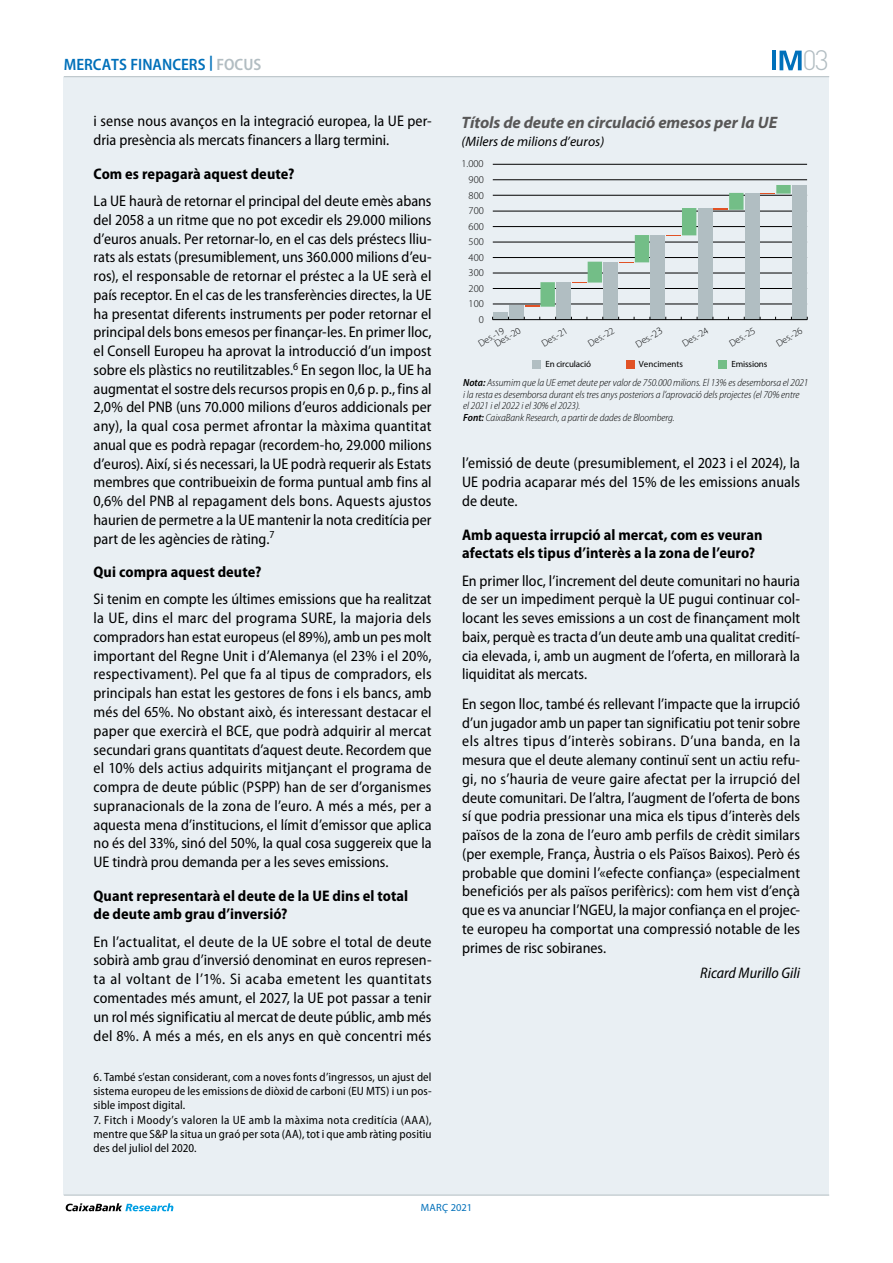
<style>
.page{position:relative;width:893px;height:1263px;background:#fff}
.page>*{position:absolute;margin:0;border:0;box-sizing:border-box;transform-origin:0 0}
.t1{font:300 27.6px "DIN Pro";color:#b2bdc2}
.t2{font:italic 700 16.5px "Myriad Pro";letter-spacing:-.005em;color:#585757}
.t3{font:600 semi-condensed 16.5px "Myriad Pro";color:#0070ba}
.t4{font:semi-condensed 15.3px/18.8px "Myriad Pro";color:#000;text-align:justify}
.t5{font:700 semi-condensed 15.3px/18.8px "Myriad Pro";letter-spacing:.005em;color:#000}
.t6{font:italic semi-condensed 15.3px "Myriad Pro";color:#000}
.t7{font:italic 13.65px "Myriad Pro";letter-spacing:.005em;color:#000}
.t8{font:semi-condensed 12px/14.2px "Myriad Pro";letter-spacing:.01em;color:#000;text-align:justify}
.t9{font:italic 300 semi-condensed 10.5px/11.7px "Myriad Pro";letter-spacing:-.005em;color:#000}
.t10{font:300 10.5px "Myriad Pro";letter-spacing:-.005em;color:#000}
.t11{font:10.5px "Myriad Pro";letter-spacing:.01em;color:#0070ba}
.t12{font:300 9.75px/8.4px "Myriad Pro";color:#000}
.t13{font:9px "Myriad Pro";letter-spacing:-.01em;color:#000}
.s1{color:#b2bdc2}
.s2{font-size:9.75px}
.s3{font-weight:600}
</style>
<div class="page">
<div style="left:64px;top:77px;width:765px;height:1118px;background:#e9eff3"></div>
<hr style="left:64px;top:76px;width:765px;height:1px;background:#b2bdc2">
<svg style="left:66px;top:1203px;width:107px;height:8px"></svg>
<hr style="left:64px;top:1195px;width:765px;height:1px;background:#b2bdc2">
<svg style="left:779px;top:51px;width:23px;height:19px"></svg>
<hr style="left:772px;top:51px;width:4px;height:19px;background:#0070ba">
<hr style="left:493px;top:304px;width:314px;height:1px;background:#000">
<hr style="left:493px;top:288px;width:314px;height:1px;background:#000">
<hr style="left:493px;top:273px;width:314px;height:1px;background:#000">
<hr style="left:493px;top:257px;width:314px;height:1px;background:#000">
<hr style="left:493px;top:242px;width:314px;height:1px;background:#000">
<hr style="left:493px;top:226px;width:314px;height:1px;background:#000">
<hr style="left:493px;top:211px;width:314px;height:1px;background:#000">
<hr style="left:493px;top:195px;width:314px;height:1px;background:#000">
<hr style="left:493px;top:179px;width:314px;height:1px;background:#000">
<hr style="left:493px;top:164px;width:314px;height:1px;background:#000">
<div style="left:493px;top:312px;width:15px;height:8px;background:#b1bec2"></div>
<div style="left:509px;top:305px;width:15px;height:15px;background:#b1bec2"></div>
<div style="left:556px;top:282px;width:15px;height:38px;background:#b1bec2"></div>
<div style="left:603px;top:262px;width:15px;height:58px;background:#b1bec2"></div>
<div style="left:651px;top:235px;width:14px;height:85px;background:#b1bec2"></div>
<div style="left:698px;top:208px;width:14px;height:112px;background:#b1bec2"></div>
<div style="left:745px;top:193px;width:14px;height:127px;background:#b1bec2"></div>
<div style="left:792px;top:185px;width:14px;height:135px;background:#b1bec2"></div>
<svg style="left:525px;top:185px;width:266px;height:122px"></svg>
<hr style="left:493px;top:319px;width:314px;height:1px;background:#000">
<div style="left:533px;top:360px;width:8px;height:8px;background:#b1bec2"></div>
<div style="left:626px;top:360px;width:9px;height:8px;background:#e15225"></div>
<div style="left:719px;top:360px;width:8px;height:8px;background:#73be87"></div>
<p class="t3" style="left:64px;top:55px;width:199px">MERCATS FINANCERS <sup>|</sup> <span class="s1">FOCUS</span></p>
<p class="t4" style="left:94px;top:112px;width:340px">i sense nous avanços en la integració europea, la UE per&shy;dria presència als mercats financers a llarg termini.</p>
<p class="t5" style="left:94px;top:165px;width:202px">Com es repagarà aquest deute?</p>
<p class="t4" style="left:94px;top:192px;width:340px">La UE haurà de retornar el principal del deute emès abans del 2058 a un ritme que no pot excedir els 29.000 milions d’euros anuals. Per retornar-lo, en el cas dels préstecs lliu&shy;rats als estats (presumiblement, uns 360.000 milions d’eu&shy;ros), el responsable de retornar el préstec a la UE serà el país receptor. En el cas de les transferències directes, la UE ha presentat diferents instruments per poder retornar el principal dels bons emesos per finançar-les. En primer lloc, el Consell Europeu ha aprovat la introducció d’un impost sobre els plàstics no reutilitzables.<sup>6</sup> En segon lloc, la UE ha augmentat el sostre dels recursos propis en 0,6 p. p., fins al 2,0% del PNB (uns 70.000 milions d’euros addicionals per any), la qual cosa permet afrontar la màxima quantitat anual que es podrà repagar (recordem-ho, 29.000 milions d’euros). Així, si és necessari, la UE podrà requerir als Estats membres que contribueixin de forma puntual amb fins al 0,6% del PNB al repagament dels bons. Aquests ajustos haurien de permetre a la UE mantenir la nota creditícia per part de les agències de ràting.<sup>7</sup></p>
<p class="t5" style="left:94px;top:563px;width:169px">Qui compra aquest deute?</p>
<p class="t4" style="left:94px;top:590px;width:340px">Si tenim en compte les últimes emissions que ha realitzat la UE, dins el marc del programa SURE, la majoria dels compradors han estat europeus (el 89%), amb un pes molt important del Regne Unit i d’Alemanya (el 23% i el 20%, respectivament). Pel que fa al tipus de compradors, els principals han estat les gestores de fons i els bancs, amb més del 65%. No obstant això, és interessant destacar el paper que exercirà el BCE, que podrà adquirir al mercat secundari grans quantitats d’aquest deute. Recordem que el 10% dels actius adquirits mitjançant el programa de compra de deute públic (PSPP) han de ser d’organismes supranacionals de la zona de l’euro. A més a més, per a aquesta mena d’institucions, el límit d’emissor que aplica no és del 33%, sinó del 50%, la qual cosa suggereix que la UE tindrà prou demanda per a les seves emissions.</p>
<p class="t5" style="left:94px;top:886px;width:316px">Quant representarà el deute de la UE dins el total de deute amb grau d’inversió?</p>
<p class="t4" style="left:94px;top:932px;width:340px">En l’actualitat, el deute de la UE sobre el total de deute sobirà amb grau d’inversió denominat en euros represen&shy;ta al voltant de l’1%. Si acaba emetent les quantitats comentades més amunt, el 2027, la UE pot passar a tenir un rol més significatiu al mercat de deute públic, amb més del 8%. A més a més, en els anys en què concentri més</p>
<p class="t8" style="left:94px;top:1070px;width:340px">6. També s’estan considerant, com a noves fonts d’ingressos, un ajust del sistema europeu de les emissions de diòxid de carboni (EU MTS) i un pos&shy;sible impost digital.</p>
<p class="t8" style="left:94px;top:1113px;width:340px">7. Fitch i Moody’s valoren la UE amb la màxima nota creditícia (AAA), mentre que S&amp;P la situa un graó per sota (AA), tot i que amb ràting positiu des del juliol del 2020.</p>
<p class="t2" style="left:461px;top:111px;width:317px">Títols de deute en circulació emesos per la UE</p>
<p class="t7" style="left:461px;top:133px;width:144px">(Milers de milions d’euros)</p>
<p class="t10" style="left:462px;top:158px;width:24px">1.000</p>
<p class="t10" style="left:469px;top:174px;width:17px">900</p>
<p class="t10" style="left:469px;top:189px;width:17px">800</p>
<p class="t10" style="left:469px;top:205px;width:17px">700</p>
<p class="t10" style="left:469px;top:220px;width:17px">600</p>
<p class="t10" style="left:469px;top:236px;width:17px">500</p>
<p class="t10" style="left:469px;top:251px;width:17px">400</p>
<p class="t10" style="left:469px;top:267px;width:17px">300</p>
<p class="t10" style="left:469px;top:282px;width:17px">200</p>
<p class="t10" style="left:469px;top:298px;width:17px">100</p>
<p class="t10" style="left:479px;top:313px;width:7px">0</p>
<h1 class="t1" style="left:802px;top:39px;width:28px">03</h1>
<p class="t12" style="left:587px;top:341px;width:30px;rotate:-31deg">Des.-22</p>
<p class="t10" style="left:633px;top:340px;width:31px;rotate:-31deg"><span class="s2">Des</span>.-23</p>
<p class="t12" style="left:775px;top:341px;width:30px;rotate:-31deg">Des.-26</p>
<p class="t12" style="left:489px;top:334px;width:30px;text-indent:-14px;rotate:-31deg">Des.-19<br>Des.-20</p>
<p class="t12" style="left:540px;top:341px;width:30px;rotate:-31deg">Des.-21</p>
<p class="t12" style="left:681px;top:341px;width:30px;rotate:-31deg">Des.-24</p>
<p class="t12" style="left:728px;top:341px;width:30px;rotate:-31deg">Des.-25</p>
<p class="t13" style="left:545px;top:359px;width:47px">En circulació</p>
<p class="t13" style="left:639px;top:359px;width:46px">Venciments</p>
<p class="t13" style="left:731px;top:359px;width:37px">Emissions</p>
<p class="t9" style="left:463px;top:377px;width:347px"><span class="s3">Nota:</span> Assumim que la UE emet deute per valor de 750.000 milions. El 13% es desemborsa el 2021 i la resta es desemborsa durant els tres anys posteriors a l’aprovació dels projectes (el 70% entre<br>el 2021 i el 2022 i el 30% el 2023).<br><span class="s3">Font:</span> CaixaBank Research, a partir de dades de Bloomberg.</p>
<p class="t4" style="left:462px;top:454px;width:340px">l’emissió de deute (presumiblement, el 2023 i el 2024), la UE podria acaparar més del 15% de les emissions anuals de deute.</p>
<p class="t5" style="left:462px;top:525px;width:302px">Amb aquesta irrupció al mercat, com es veuran afectats els tipus d’interès a la zona de l’euro?</p>
<p class="t4" style="left:462px;top:571px;width:340px">En primer lloc, l’increment del deute comunitari no hauria de ser un impediment perquè la UE pugui continuar col· locant les seves emissions a un cost de finançament molt baix, perquè es tracta d’un deute amb una qualitat credití&shy;cia elevada, i, amb un augment de l’oferta, en millorarà la liquiditat als mercats.</p>
<p class="t4" style="left:462px;top:695px;width:340px">En segon lloc, també és rellevant l’impacte que la irrupció d’un jugador amb un paper tan significatiu pot tenir sobre els altres tipus d’interès sobirans. D’una banda, en la mesura que el deute alemany continuï sent un actiu refu&shy;gi, no s’hauria de veure gaire afectat per la irrupció del deute comunitari. De l’altra, l’augment de l’oferta de bons sí que podria pressionar una mica els tipus d’interès dels països de la zona de l’euro amb perfils de crèdit similars (per exemple, França, Àustria o els Països Baixos). Però és probable que domini l’«efecte confiança» (especialment beneficiós per als països perifèrics): com hem vist d’ençà que es va anunciar l’NGEU, la major confiança en el projec&shy;te europeu ha comportat una compressió notable de les primes de risc sobiranes.</p>
<p class="t6" style="left:700px;top:964px;width:101px">Ricard Murillo Gili</p>
<p class="t11" style="left:421px;top:1201px;width:53px">MARÇ 2021</p>
</div>
